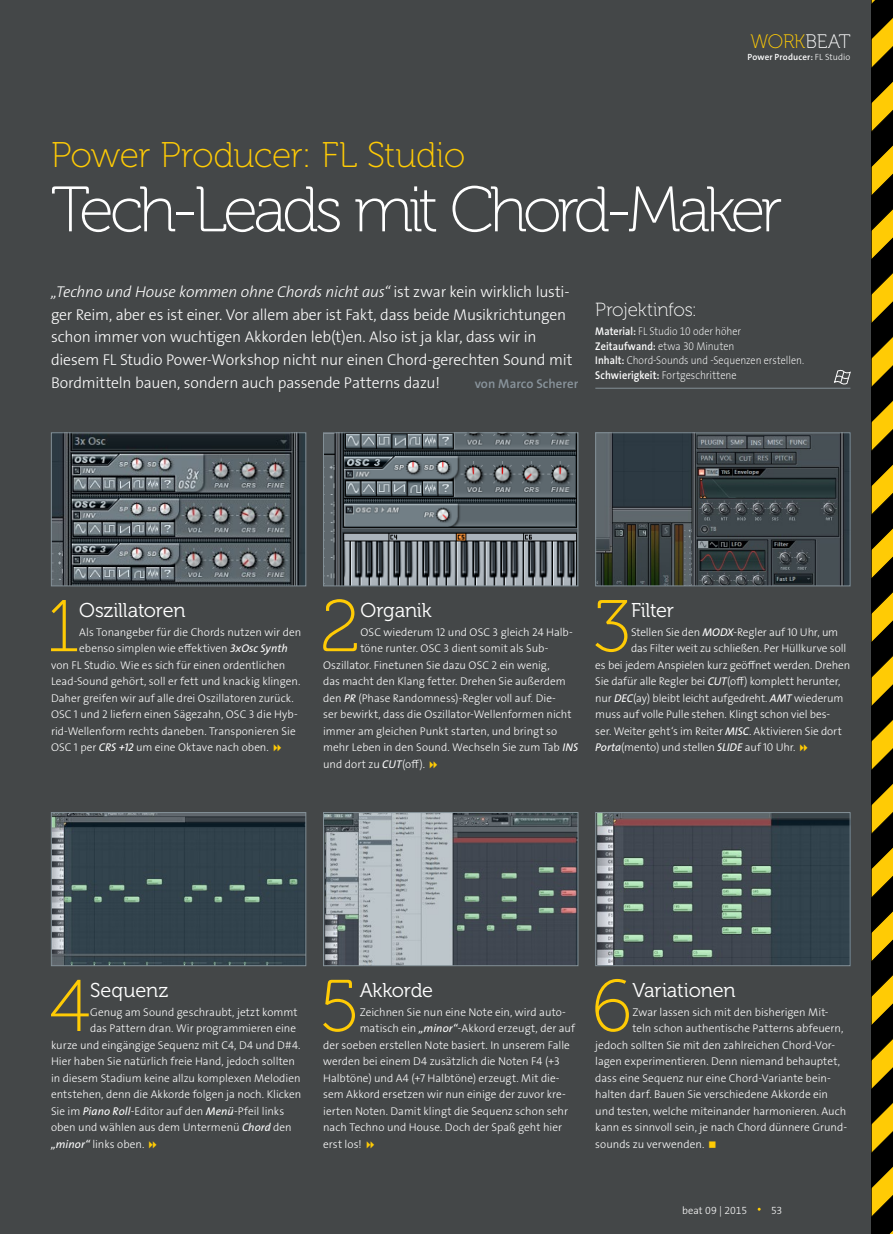
<style>
.page{position:relative;width:893px;height:1234px;background:#fff}
.page>*{position:absolute;margin:0;border:0;box-sizing:border-box;transform-origin:0 0}
.t1{font:73.05px "Museo 100";color:#ffcb05}
.t2{font:64.2px "Museo 100";letter-spacing:-.07em;color:#fff}
.t3{font:35.7px "Museo 100";letter-spacing:-.015em;color:#ffcb05}
.t4{font:19.95px "Museo 300";letter-spacing:-.01em;color:#fff}
.t5{font:19.5px "Museo 100";letter-spacing:-.02em;color:#ffcb05}
.t6{font:18.9px "Museo 100";letter-spacing:-.01em;color:#fff}
.t7{font:300 15.6px/22.8px "The Sans Os F";letter-spacing:-.015em;color:#fff}
.t8{font:600 12.9px "The Sans Os F";letter-spacing:.005em;color:#89949c}
.t9{font:200 11.4px "The Sans Os F";letter-spacing:.005em;color:#fff;scale:.9 1}
.t10{font:300 11.25px "The Sans Os F";color:#fff}
.t11{font:200 11.25px/14.7px "The Sans Os F";color:#fff;scale:.9 1}
.t12{font:300 10.5px "The Sans Os F";letter-spacing:.005em;color:#fff}
.t13{font:600 9px "The Sans Os F";letter-spacing:.015em;color:#fff}
.s1{color:#fff}
.s2{font-weight:300}
.s3{font-style:italic}
.s4{font-weight:600}
.s5{font-weight:400;font-style:italic}
</style>
<div class="page">
<div style="left:0;top:0;width:893px;height:1233px;background:#444748"></div>
<img style="left:53px;top:434px;width:251px;height:150px">
<div style="left:51px;top:432px;width:255px;height:154px;border:1px solid #839097"></div>
<img style="left:53px;top:814px;width:251px;height:149px">
<div style="left:51px;top:812px;width:255px;height:153px;border:1px solid #839097"></div>
<img style="left:325px;top:434px;width:251px;height:150px">
<div style="left:323px;top:432px;width:255px;height:154px;border:1px solid #839097"></div>
<img style="left:325px;top:814px;width:251px;height:149px">
<div style="left:323px;top:812px;width:255px;height:153px;border:1px solid #839097"></div>
<img style="left:597px;top:434px;width:251px;height:150px">
<div style="left:595px;top:432px;width:255px;height:154px;border:1px solid #839097"></div>
<img style="left:597px;top:814px;width:251px;height:149px">
<div style="left:595px;top:812px;width:255px;height:153px;border:1px solid #839097"></div>
<svg style="left:872px;top:0;width:21px;height:1233px;background:#6e5802"></svg>
<hr style="left:595px;top:388px;width:255px;height:1px;background:#839097">
<svg style="left:834px;top:369px;width:17px;height:16px"></svg>
<h3 class="t5" style="left:750px;top:31px;width:101px">WORK<span class="s1">BEAT</span></h3>
<p class="t13" style="left:747px;top:51px;width:104px">Power Producer: <span class="s2">FL Studio</span></p>
<h3 class="t3" style="left:51px;top:136px;width:416px">Power Producer: FL Studio</h3>
<h2 class="t2" style="left:51px;top:175px;width:733px">Tech-Leads mit Chord-Maker</h2>
<p class="t7" style="left:51px;top:280px;width:523px"><span class="s3">„Techno und House kommen ohne Chords nicht aus“</span> ist zwar kein wirklich lusti&shy;ger Reim, aber es ist einer. Vor allem aber ist Fakt, dass beide Musikrichtungen schon immer von wuchtigen Akkorden leb(t)en. Also ist ja klar, dass wir in diesem FL Studio Power-Workshop nicht nur einen Chord-gerechten Sound mit Bordmitteln bauen, sondern auch passende Patterns dazu!</p>
<p class="t8" style="left:475px;top:375px;width:105px">von Marco Scherer</p>
<h3 class="t6" style="left:595px;top:299px;width:103px">Projektinfos:</h3>
<p class="t11" style="left:595px;top:323px;width:233px"><span class="s4">Material:</span> FL Studio 10 oder höher<br><span class="s4">Zeitaufwand:</span> etwa 30 Minuten<br><span class="s4">Inhalt:</span> Chord-Sounds und -Sequenzen erstellen.</p>
<p class="t9" style="left:595px;top:368px;width:159px"><span class="s4">Schwierigkeit:</span> Fortgeschrittene</p>
<h1 class="t1" style="left:46px;top:587px;width:34px">1</h1>
<h3 class="t4" style="left:79px;top:599px;width:108px">Oszillatoren</h3>
<p class="t10" style="left:79px;top:624px;width:223px">Als Tonangeber für die Chords nutzen wir den</p>
<p class="t10" style="left:79px;top:641px;width:210px">ebenso simplen wie effektiven <span class="s5">3xOsc Synth</span></p>
<p class="t10" style="left:51px;top:657px;width:236px">von FL Studio. Wie es sich für einen ordentlichen</p>
<p class="t10" style="left:51px;top:674px;width:251px">Lead-Sound gehört, soll er fett und knackig klingen.</p>
<p class="t10" style="left:51px;top:690px;width:244px">Daher greifen wir auf alle drei Oszillatoren zurück.</p>
<p class="t10" style="left:51px;top:707px;width:248px">OSC 1 und 2 liefern einen Sägezahn, OSC 3 die Hyb-</p>
<p class="t10" style="left:51px;top:723px;width:246px">rid-Wellenform rechts daneben. Transponieren Sie</p>
<p class="t10" style="left:51px;top:740px;width:219px">OSC 1 per <span class="s5">CRS +12</span> um eine Oktave nach oben.</p>
<h1 class="t1" style="left:320px;top:587px;width:42px">2</h1>
<h3 class="t4" style="left:360px;top:599px;width:73px">Organik</h3>
<p class="t10" style="left:360px;top:624px;width:214px">OSC wiederum 12 und OSC 3 gleich 24 Halb-</p>
<p class="t10" style="left:360px;top:641px;width:189px">töne runter. OSC 3 dient somit als Sub-</p>
<p class="t10" style="left:323px;top:657px;width:228px">Oszillator. Finetunen Sie dazu OSC 2 ein wenig,</p>
<p class="t10" style="left:323px;top:674px;width:244px">das macht den Klang fetter. Drehen Sie außerdem</p>
<p class="t10" style="left:323px;top:690px;width:234px">den <span class="s5">PR</span> (Phase Randomness)-Regler voll auf. Die-</p>
<p class="t10" style="left:323px;top:707px;width:250px">ser bewirkt, dass die Oszillator-Wellenformen nicht</p>
<p class="t10" style="left:323px;top:723px;width:236px">immer am gleichen Punkt starten, und bringt so</p>
<p class="t10" style="left:323px;top:740px;width:256px">mehr Leben in den Sound. Wechseln Sie zum Tab <span class="s5">INS</span></p>
<p class="t10" style="left:323px;top:756px;width:103px">und dort zu <span class="s5">CUT</span>(off).</p>
<h1 class="t1" style="left:593px;top:587px;width:39px">3</h1>
<h3 class="t4" style="left:631px;top:599px;width:44px">Filter</h3>
<p class="t10" style="left:631px;top:624px;width:209px">Stellen Sie den <span class="s5">MODX</span>-Regler auf 10 Uhr, um</p>
<p class="t10" style="left:631px;top:641px;width:217px">das Filter weit zu schließen. Per Hüllkurve soll</p>
<p class="t10" style="left:595px;top:657px;width:256px">es bei jedem Anspielen kurz geöffnet werden. Drehen</p>
<p class="t10" style="left:595px;top:674px;width:247px">Sie dafür alle Regler bei <span class="s5">CUT</span>(off) komplett herunter,</p>
<p class="t10" style="left:595px;top:690px;width:250px">nur <span class="s5">DEC</span>(ay) bleibt leicht aufgedreht. <span class="s5">AMT</span> wiederum</p>
<p class="t10" style="left:595px;top:707px;width:236px">muss auf volle Pulle stehen. Klingt schon viel bes-</p>
<p class="t10" style="left:595px;top:723px;width:248px">ser. Weiter geht‘s im Reiter <span class="s5">MISC</span>. Aktivieren Sie dort</p>
<p class="t10" style="left:595px;top:740px;width:202px"><span class="s5">Porta</span>(mento) und stellen <span class="s5">SLIDE</span> auf 10 Uhr.</p>
<h1 class="t1" style="left:50px;top:966px;width:42px">4</h1>
<h3 class="t4" style="left:90px;top:978px;width:80px">Sequenz</h3>
<p class="t10" style="left:90px;top:1004px;width:209px">Genug am Sound geschraubt, jetzt kommt</p>
<p class="t10" style="left:90px;top:1020px;width:207px">das Pattern dran. Wir programmieren eine</p>
<p class="t10" style="left:51px;top:1037px;width:251px">kurze und eingängige Sequenz mit C4, D4 und D#4.</p>
<p class="t10" style="left:51px;top:1053px;width:246px">Hier haben Sie natürlich freie Hand, jedoch sollten</p>
<p class="t10" style="left:51px;top:1070px;width:251px">in diesem Stadium keine allzu komplexen Melodien</p>
<p class="t10" style="left:51px;top:1086px;width:252px">entstehen, denn die Akkorde folgen ja noch. Klicken</p>
<p class="t10" style="left:51px;top:1103px;width:235px">Sie im <span class="s5">Piano Roll</span>-Editor auf den <span class="s5">Menü</span>-Pfeil links</p>
<p class="t10" style="left:51px;top:1119px;width:242px">oben und wählen aus dem Untermenü <span class="s5">Chord</span> den</p>
<p class="t10" style="left:51px;top:1136px;width:95px"><span class="s5">„minor“</span> links oben.</p>
<h1 class="t1" style="left:319px;top:966px;width:42px">5</h1>
<h3 class="t4" style="left:360px;top:978px;width:75px">Akkorde</h3>
<p class="t10" style="left:360px;top:1004px;width:208px">Zeichnen Sie nun eine Note ein, wird auto-</p>
<p class="t10" style="left:360px;top:1020px;width:217px">matisch ein <span class="s5">„minor“</span>-Akkord erzeugt, der auf</p>
<p class="t10" style="left:323px;top:1037px;width:248px">der soeben erstellen Note basiert. In unserem Falle</p>
<p class="t10" style="left:323px;top:1053px;width:238px">werden bei einem D4 zusätzlich die Noten F4 (+3</p>
<p class="t10" style="left:323px;top:1070px;width:238px">Halbtöne) und A4 (+7 Halbtöne) erzeugt. Mit die-</p>
<p class="t10" style="left:323px;top:1086px;width:244px">sem Akkord ersetzen wir nun einige der zuvor kre-</p>
<p class="t10" style="left:323px;top:1103px;width:246px">ierten Noten. Damit klingt die Sequenz schon sehr</p>
<p class="t10" style="left:323px;top:1119px;width:240px">nach Techno und House. Doch der Spaß geht hier</p>
<p class="t10" style="left:323px;top:1136px;width:40px">erst los!</p>
<h1 class="t1" style="left:592px;top:966px;width:42px">6</h1>
<h3 class="t4" style="left:632px;top:978px;width:105px">Variationen</h3>
<p class="t10" style="left:632px;top:1004px;width:198px">Zwar lassen sich mit den bisherigen Mit-</p>
<p class="t10" style="left:632px;top:1020px;width:213px">teln schon authentische Patterns abfeuern,</p>
<p class="t10" style="left:595px;top:1037px;width:241px">jedoch sollten Sie mit den zahlreichen Chord-Vor-</p>
<p class="t10" style="left:595px;top:1053px;width:246px">lagen experimentieren. Denn niemand behauptet,</p>
<p class="t10" style="left:595px;top:1070px;width:237px">dass eine Sequenz nur eine Chord-Variante bein-</p>
<p class="t10" style="left:595px;top:1086px;width:234px">halten darf. Bauen Sie verschiedene Akkorde ein</p>
<p class="t10" style="left:595px;top:1103px;width:253px">und testen, welche miteinander harmonieren. Auch</p>
<p class="t10" style="left:595px;top:1119px;width:253px">kann es sinnvoll sein, je nach Chord dünnere Grund-</p>
<p class="t10" style="left:595px;top:1136px;width:111px">sounds zu verwenden.</p>
<p class="t12" style="left:682px;top:1203px;width:67px">beat 09 | 2015</p>
<p class="t12" style="left:771px;top:1203px;width:13px">53</p>
</div>
